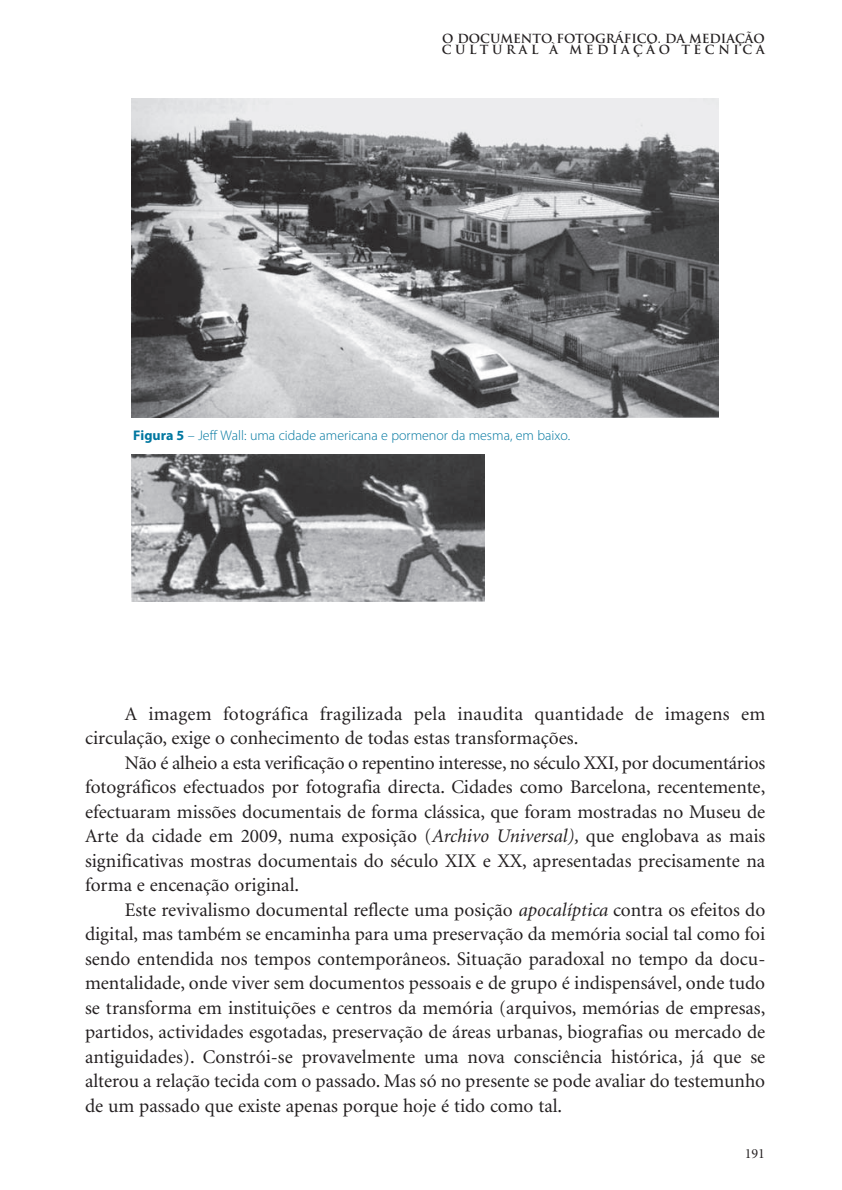
<style>
.page{position:relative;width:842px;height:1190px;background:#fff}
.page>*{position:absolute;margin:0;border:0;box-sizing:border-box;transform-origin:0 0}
.t1{font:19.25px "Minion";color:#231f20}
.t2{font:300 14px "Myriad Pro";color:#0077a0}
.t3{font:14px "Minion";color:#231f20}
.t4{font:700 12.25px/10.5px "Trajan";color:#231f20}
.s1{font-weight:700}
.s2{font-style:italic}
</style>
<div class="page">
<img style="left:132px;top:98px;width:586px;height:320px">
<img style="left:132px;top:454px;width:353px;height:148px">
<p class="t4" style="left:442px;top:34px;width:324px">O DOCUMENTO FOTOGRÁFICO. DA MEDIAÇÃO<br>CULTURAL À MEDIAÇÃO TÉCNICA</p>
<p class="t2" style="left:133px;top:430px;width:439px"><span class="s1">Figura 5</span> – Jeff Wall: uma cidade americana e pormenor da mesma, em baixo.</p>
<p class="t1" style="left:125px;top:706px;width:642px">A imagem fotográfica fragilizada pela inaudita quantidade de imagens em</p>
<p class="t1" style="left:85px;top:731px;width:495px">circulação, exige o conhecimento de todas estas transformações.</p>
<p class="t1" style="left:125px;top:755px;width:642px">Não é alheio a esta verificação o repentino interesse, no século XXI, por documentários</p>
<p class="t1" style="left:85px;top:780px;width:682px">fotográficos efectuados por fotografia directa. Cidades como Barcelona, recentemente,</p>
<p class="t1" style="left:85px;top:804px;width:682px">efectuaram missões documentais de forma clássica, que foram mostradas no Museu de</p>
<p class="t1" style="left:85px;top:829px;width:682px">Arte da cidade em 2009, numa exposição (<span class="s2">Archivo Universal),</span> que englobava as mais</p>
<p class="t1" style="left:85px;top:853px;width:682px">significativas mostras documentais do século XIX e XX, apresentadas precisamente na</p>
<p class="t1" style="left:85px;top:878px;width:216px">forma e encenação original.</p>
<p class="t1" style="left:125px;top:902px;width:642px">Este revivalismo documental reflecte uma posição <span class="s2">apocalíptica</span> contra os efeitos do</p>
<p class="t1" style="left:85px;top:927px;width:682px">digital, mas também se encaminha para uma preservação da memória social tal como foi</p>
<p class="t1" style="left:85px;top:951px;width:682px">sendo entendida nos tempos contemporâneos. Situação paradoxal no tempo da docu-</p>
<p class="t1" style="left:85px;top:976px;width:682px">mentalidade, onde viver sem documentos pessoais e de grupo é indispensável, onde tudo</p>
<p class="t1" style="left:85px;top:1000px;width:682px">se transforma em instituições e centros da memória (arquivos, memórias de empresas,</p>
<p class="t1" style="left:85px;top:1025px;width:682px">partidos, actividades esgotadas, preservação de áreas urbanas, biografias ou mercado de</p>
<p class="t1" style="left:85px;top:1049px;width:682px">antiguidades). Constrói-se provavelmente uma nova consciência histórica, já que se</p>
<p class="t1" style="left:85px;top:1074px;width:682px">alterou a relação tecida com o passado. Mas só no presente se pode avaliar do testemunho</p>
<p class="t1" style="left:85px;top:1098px;width:479px">de um passado que existe apenas porque hoje é tido como tal.</p>
<p class="t3" style="left:744px;top:1148px;width:22px">191</p>
</div>
